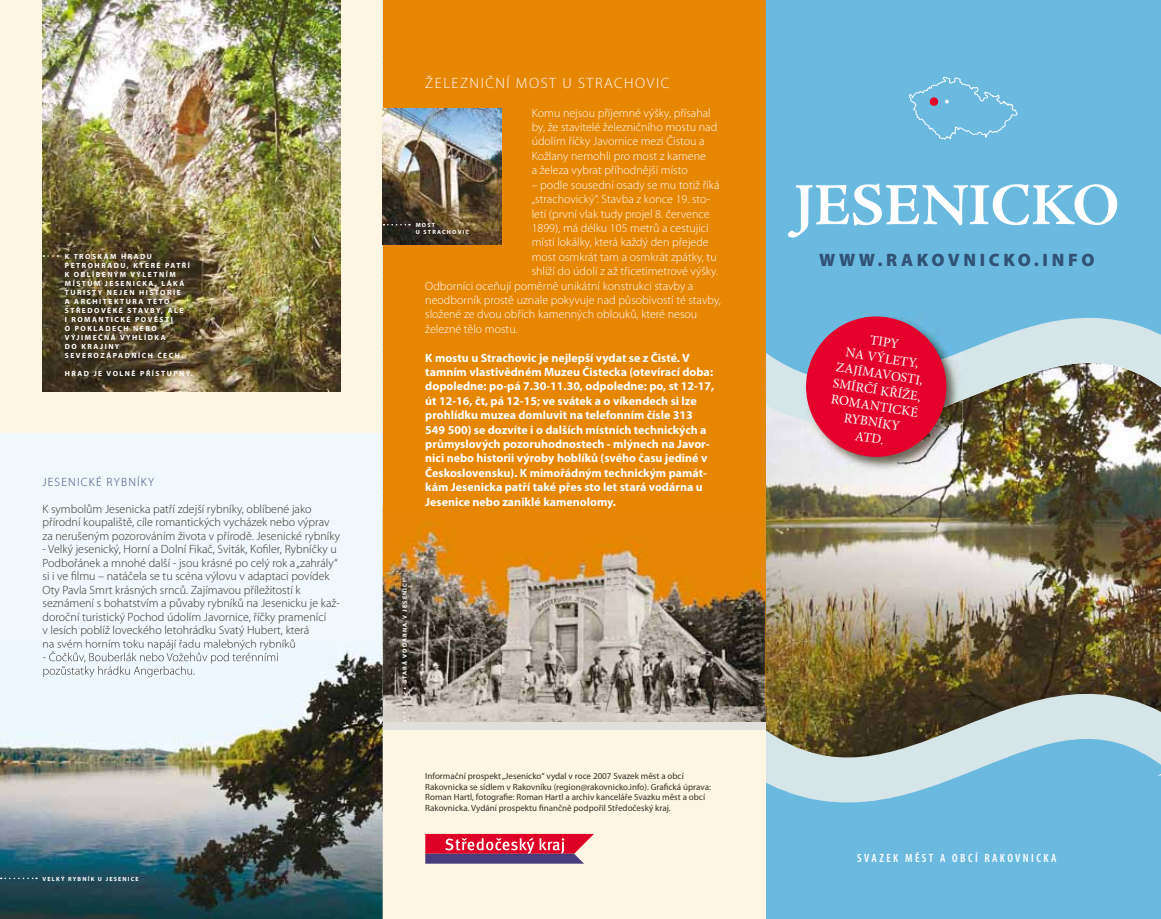
<style>
.page{position:relative;width:1161px;height:919px;background:#fff}
.page>*{position:absolute;margin:0;border:0;box-sizing:border-box;transform-origin:0 0}
.t1{font:700 60px "Adobe Jenson Pro";color:#fff}
.t2{font:900 18px "Myriad Pro";letter-spacing:.2em;color:#325275}
.t3{font:300 15px "Myriad Pro";letter-spacing:.1em;color:#fff}
.t4{font:13.5px/16.2px "Minion Pro";color:#fff;text-align:center}
.t5{font:300 12px/13.5px "Myriad Pro";color:#372f25}
.t6{font:300 12px/14.4px "Myriad Pro";color:#fff}
.t7{font:700 12px/14.4px "Myriad Pro";color:#fff}
.t8{font:600 condensed 12px "Myriad Pro";letter-spacing:.2em;color:#fff}
.t9{font:300 12px "Myriad Pro";letter-spacing:.1em;color:#3b4e7e}
.t10{font:9px/10.5px "Myriad Pro";color:#372f25}
.t11{font:700 7.5px/9px "Myriad Pro";letter-spacing:.2em;color:#fff}
.t12{font:700 6px/7.2px "Myriad Pro";letter-spacing:.2em;color:#fff}
</style>
<div class="page">
<img style="left:765px;top:426px;width:396px;height:209px">
<div style="left:766px;top:0;width:395px;height:318px;background:#6abae0"></div>
<div style="left:765px;top:860px;width:396px;height:58px;background:#6abae0"></div>
<svg style="left:908px;top:77px;width:110px;height:67px;background:#71bde1"></svg>
<svg style="left:765px;top:635px;width:396px;height:225px;background:#809996"></svg>
<div style="left:930px;top:97px;width:8px;height:9px;background:#e40027;border-radius:50%"></div>
<img style="left:766px;top:318px;width:395px;height:108px">
<img style="left:802px;top:313px;width:160px;height:38px">
<img style="left:802px;top:351px;width:160px;height:75px">
<div style="left:806px;top:316px;width:140px;height:141px;background:#e4002b;border-radius:50%"></div>
<div style="left:0;top:0;width:765px;height:918px;background:#fdf6e3"></div>
<div style="left:0;top:434px;width:383px;height:484px;background:#f0f8fd"></div>
<div style="left:383px;top:0;width:382px;height:706px;background:#e78600"></div>
<img style="left:410px;top:507px;width:355px;height:214px">
<svg style="left:765px;top:0;width:1px;height:582px"></svg>
<svg style="left:425px;top:833px;width:169px;height:30px;background:#ba4366"></svg>
<div style="left:383px;top:721px;width:382px;height:8px;background:#e0dfdb"></div>
<img style="left:0;top:650px;width:382px;height:268px">
<img style="left:43px;top:646px;width:252px;height:4px">
<img style="left:43px;top:651px;width:236px;height:12px">
<img style="left:43px;top:666px;width:60px;height:11px">
<img style="left:105px;top:666px;width:69px;height:11px">
<img style="left:175px;top:666px;width:17px;height:8px">
<img style="left:43px;top:0;width:298px;height:392px">
<svg style="left:43px;top:255px;width:15px;height:2px"></svg>
<img style="left:410px;top:108px;width:92px;height:137px">
<img style="left:382px;top:0;width:28px;height:919px">
<svg style="left:1px;top:877px;width:36px;height:2px"></svg>
<p class="t11" style="left:65px;top:252px;width:127px">K TROSKÁM HRADU<br>PETROHRADU, KTERÉ PATŘÍ<br>K OBLÍBENÝM VÝLETNÍM<br>MÍSTŮM JESENICKA, LÁKÁ<br>TURISTY NEJEN HISTORIE<br>A ARCHITEKTURA TÉTO<br>STŘEDOVĚKÉ STAVBY, ALE<br>I ROMANTICKÉ POVĚSTI<br>O POKLADECH NEBO<br>VÝJIMEČNÁ VYHLÍDKA<br>DO KRAJINY<br>SEVEROZÁPADNÍCH ČECH.</p>
<p class="t11" style="left:65px;top:369px;width:129px">HRAD JE VOLNĚ PŘÍSTUPNÝ.</p>
<p class="t9" style="left:43px;top:475px;width:113px">JESENICKÉ RYBNÍKY</p>
<p class="t5" style="left:43px;top:502px;width:299px">K symbolům Jesenicka patří zdejší rybníky, oblíbené jako přírodní koupaliště, cíle romantických vycházek nebo výprav za nerušeným pozorováním života v přírodě. Jesenické rybníky</p>
<p class="t5" style="left:43px;top:542px;width:299px">- Velký jesenický, Horní a Dolní Fikač, Sviták, Kofiler, Rybníčky u Podbořánek a mnohé další - jsou krásné po celý rok a „zahrály“ si i ve filmu – natáčela se tu scéna výlovu v adaptaci povídek Oty Pavla Smrt krásných srnců. Zajímavou příležitostí k seznámení s bohatstvím a půvaby rybníků na Jesenicku je kaž&shy;doroční turistický Pochod údolím Javornice, říčky pramenící<br>v lesích poblíž loveckého letohrádku Svatý Hubert, která<br>na svém horním toku napájí řadu malebných rybníků</p>
<p class="t12" style="left:43px;top:875px;width:98px">VELKÝ RYBNÍK U JESENICE</p>
<p class="t3" style="left:425px;top:75px;width:245px">ŽELEZNIČNÍ MOST U STRACHOVIC</p>
<p class="t6" style="left:532px;top:106px;width:187px">Komu nejsou příjemné výšky, přísahal by, že stavitelé železničního mostu nad údolím říčky Javornice mezi Čistou a Kožlany nemohli pro most z kamene<br>a železa vybrat příhodnější místo</p>
<p class="t6" style="left:532px;top:178px;width:189px">– podle sousední osady se mu totiž říká</p>
<p class="t6" style="left:532px;top:192px;width:180px">„strachovický“. Stavba z konce 19. sto-</p>
<p class="t6" style="left:532px;top:206px;width:179px">letí (první vlak tudy projel 8. července</p>
<p class="t6" style="left:532px;top:221px;width:179px">1899), má délku 105 metrů a cestující</p>
<p class="t6" style="left:532px;top:235px;width:179px">místí lokálky, která každý den přejede</p>
<p class="t6" style="left:532px;top:250px;width:187px">most osmkrát tam a osmkrát zpátky, tu</p>
<p class="t6" style="left:532px;top:264px;width:188px">shlíží do údolí z až třicetimetrové výšky.</p>
<p class="t6" style="left:425px;top:278px;width:270px">Odborníci oceňují poměrně unikátní konstrukci stavby a</p>
<p class="t6" style="left:425px;top:293px;width:297px">neodborník prostě uznale pokyvuje nad působivostí té stavby,</p>
<p class="t6" style="left:425px;top:307px;width:273px">složené ze dvou obřích kamenných oblouků, které nesou</p>
<p class="t6" style="left:425px;top:322px;width:94px">železné tělo mostu.</p>
<p class="t7" style="left:425px;top:350px;width:291px">K mostu u Strachovic je nejlepší vydat se z Čisté. V tamním vlastivědném Muzeu Čistecka (otevírací doba: dopoledne: po-pá 7.30-11.30, odpoledne: po, st 12-17, út 12-16, čt, pá 12-15; ve svátek a o víkendech si lze prohlídku muzea domluvit na telefonním čísle 313<br>549 500) se dozvíte i o dalších místních technických a průmyslových pozoruhodnostech - mlýnech na Javor&shy;nici nebo historii výroby hoblíků (svého času jediné v Československu). K mimořádným technickým památ&shy;kám Jesenicka patří také přes sto let stará vodárna u Jesenice nebo zaniklé kamenolomy.</p>
<p class="t12" style="left:416px;top:221px;width:55px">MOST<br>U STRACHOVIC</p>
<p class="t12" style="left:401px;top:683px;width:105px;rotate:-90deg">STARÁ VODÁRNA V JESENICI</p>
<p class="t10" style="left:425px;top:771px;width:287px">Informační prospekt „Jesenicko“ vydal v roce 2007 Svazek měst a obcí Rakovnicka se sídlem v Rakovníku (region@rakovnicko.info). Grafická úprava:<br>Roman Hartl, fotografie: Roman Hartl a archiv kanceláře Svazku měst a obcí Rakovnicka. Vydání prospektu finančně podpořil Středočeský kraj.</p>
<h1 class="t1" style="left:794px;top:171px;width:327px">JESENICKO</h1>
<h2 class="t2" style="left:819px;top:250px;width:277px">WWW.RAKOVNICKO.INFO</h2>
<p class="t4" style="left:842px;top:327px;width:90px;rotate:9deg">TIPY<br>NA VÝLETY,<br>ZAJÍMAVOSTI,<br>SMÍRČÍ KŘÍŽE,<br>ROMANTICKÉ<br>RYBNÍKY<br>ATD.</p>
<p class="t8" style="left:857px;top:851px;width:201px">SVAZEK MĚST A OBCÍ RAKOVNICKA</p>
</div>
